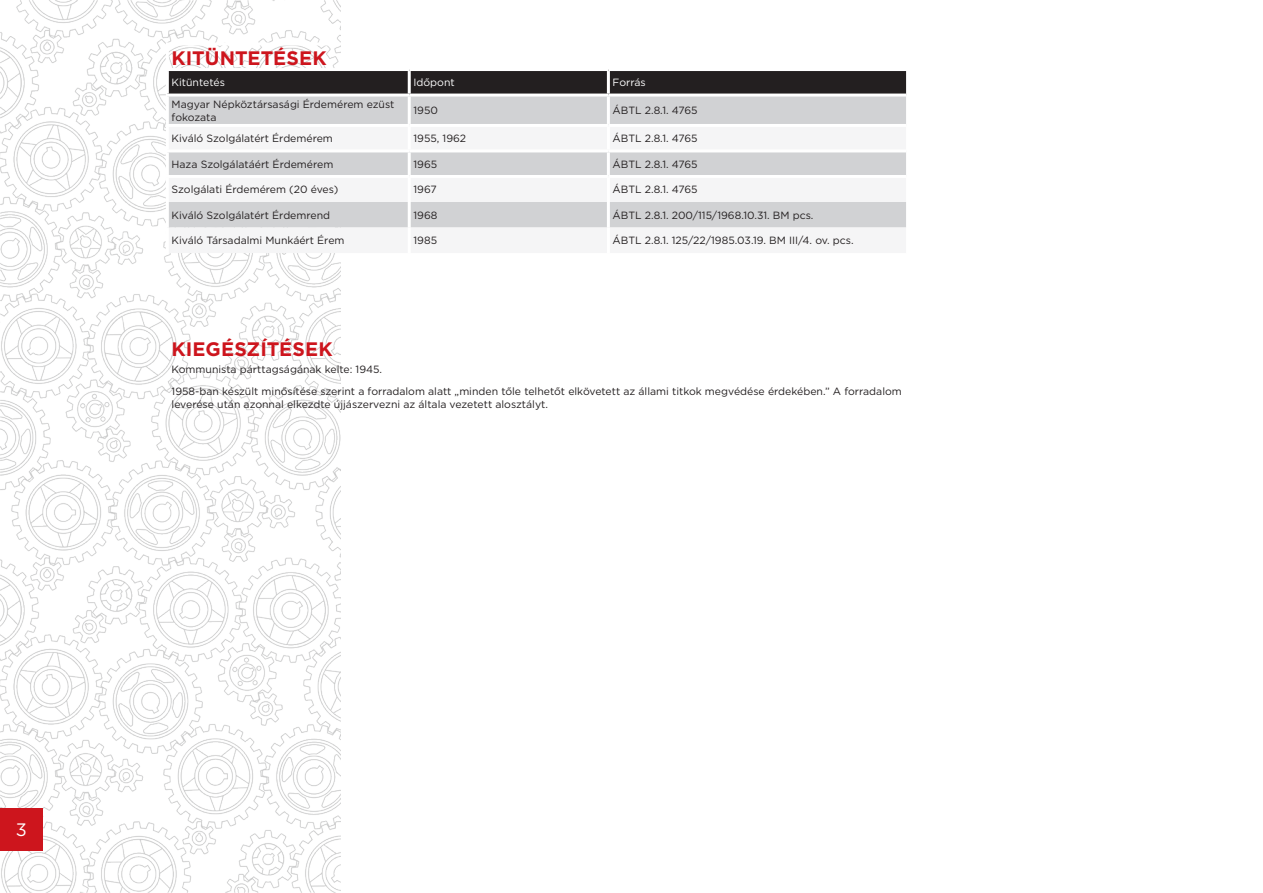
<style>
.page{position:relative;width:1263px;height:893px;background:#fff}
.page>*{position:absolute;margin:0;border:0;box-sizing:border-box;transform-origin:0 0}
.t1{font:700 19.5px "Gotham";letter-spacing:.005em;color:#cd151d}
.t2{font:18px "Gotham";color:#fff}
.t3{font:10.5px/13.5px "Gotham";color:#231f20}
.t4{font:10.5px "Gotham";color:#fff}
</style>
<div class="page">
<img style="left:0;top:0;width:340px;height:893px">
<div style="left:0;top:808px;width:43px;height:42px;background:#cd151d"></div>
<div style="left:169px;top:71px;width:737px;height:23px;background:#231f20"></div>
<div style="left:169px;top:97px;width:737px;height:27px;background:#d1d2d4"></div>
<svg style="left:169px;top:127px;width:737px;height:126px;fill:#f5f5f6"></svg>
<hr style="left:166px;top:43px;width:243px;height:3px;background:#fff">
<hr style="left:166px;top:46px;width:3px;height:22px;background:#fff">
<hr style="left:166px;top:97px;width:3px;height:27px;background:#fff">
<hr style="left:408px;top:97px;width:3px;height:27px;background:#fff">
<hr style="left:607px;top:97px;width:3px;height:27px;background:#fff">
<hr style="left:166px;top:124px;width:243px;height:3px;background:#fff">
<hr style="left:166px;top:127px;width:3px;height:22px;background:#fff">
<hr style="left:408px;top:127px;width:3px;height:22px;background:#fff">
<hr style="left:607px;top:127px;width:3px;height:22px;background:#fff">
<hr style="left:166px;top:149px;width:243px;height:3px;background:#fff">
<hr style="left:166px;top:152px;width:3px;height:23px;background:#fff">
<hr style="left:409px;top:149px;width:199px;height:3px;background:#fff">
<hr style="left:408px;top:152px;width:3px;height:23px;background:#fff">
<hr style="left:608px;top:149px;width:298px;height:3px;background:#fff">
<hr style="left:607px;top:152px;width:3px;height:23px;background:#fff">
<hr style="left:166px;top:175px;width:243px;height:3px;background:#fff">
<hr style="left:166px;top:178px;width:3px;height:24px;background:#fff">
<hr style="left:409px;top:175px;width:199px;height:3px;background:#fff">
<hr style="left:408px;top:178px;width:3px;height:24px;background:#fff">
<hr style="left:608px;top:175px;width:298px;height:3px;background:#fff">
<hr style="left:607px;top:178px;width:3px;height:24px;background:#fff">
<hr style="left:166px;top:202px;width:3px;height:25px;background:#fff">
<hr style="left:408px;top:202px;width:3px;height:25px;background:#fff">
<hr style="left:607px;top:202px;width:3px;height:25px;background:#fff">
<hr style="left:166px;top:227px;width:3px;height:26px;background:#fff">
<hr style="left:408px;top:227px;width:3px;height:26px;background:#fff">
<hr style="left:607px;top:227px;width:3px;height:26px;background:#fff">
<hr style="left:166px;top:68px;width:243px;height:3px;background:#fff">
<hr style="left:166px;top:71px;width:3px;height:23px;background:#fff">
<hr style="left:166px;top:94px;width:243px;height:3px;background:#fff">
<hr style="left:408px;top:71px;width:3px;height:23px;background:#fff">
<hr style="left:607px;top:71px;width:3px;height:23px;background:#fff">
<h1 class="t1" style="left:172px;top:45px;width:157px">KITÜNTETÉSEK</h1>
<p class="t4" style="left:172px;top:76px;width:55px">Kitüntetés</p>
<p class="t4" style="left:413px;top:76px;width:43px">Időpont</p>
<p class="t4" style="left:613px;top:76px;width:35px">Forrás</p>
<p class="t3" style="left:172px;top:97px;width:224px">Magyar Népköztársasági Érdemérem ezüst fokozata</p>
<p class="t3" style="left:413px;top:104px;width:26px">1950</p>
<p class="t3" style="left:613px;top:104px;width:87px">ÁBTL 2.8.1. 4765</p>
<p class="t3" style="left:172px;top:132px;width:163px">Kiváló Szolgálatért Érdemérem</p>
<p class="t3" style="left:413px;top:132px;width:54px">1955, 1962</p>
<p class="t3" style="left:613px;top:132px;width:87px">ÁBTL 2.8.1. 4765</p>
<p class="t3" style="left:172px;top:157px;width:163px">Haza Szolgálatáért Érdemérem</p>
<p class="t3" style="left:413px;top:157px;width:25px">1965</p>
<p class="t3" style="left:613px;top:157px;width:87px">ÁBTL 2.8.1. 4765</p>
<p class="t3" style="left:172px;top:183px;width:168px">Szolgálati Érdemérem (20 éves)</p>
<p class="t3" style="left:413px;top:183px;width:25px">1967</p>
<p class="t3" style="left:613px;top:183px;width:87px">ÁBTL 2.8.1. 4765</p>
<p class="t3" style="left:172px;top:208px;width:160px">Kiváló Szolgálatért Érdemrend</p>
<p class="t3" style="left:413px;top:208px;width:25px">1968</p>
<p class="t3" style="left:613px;top:208px;width:202px">ÁBTL 2.8.1. 200/115/1968.10.31. BM pcs.</p>
<p class="t3" style="left:172px;top:234px;width:174px">Kiváló Társadalmi Munkáért Érem</p>
<p class="t3" style="left:413px;top:234px;width:25px">1985</p>
<p class="t3" style="left:613px;top:234px;width:242px">ÁBTL 2.8.1. 125/22/1985.03.19. BM III/4. ov. pcs.</p>
<h1 class="t1" style="left:172px;top:336px;width:163px">KIEGÉSZÍTÉSEK</h1>
<p class="t3" style="left:172px;top:358px;width:732px;line-height:22px">Kommunista párttagságának kelte: 1945.<br>1958-ban készült minősítése szerint a forradalom alatt „minden tőle telhetőt elkövetett az állami titkok megvédése érdekében.” A forradalom</p>
<p class="t3" style="left:172px;top:398px;width:378px">leverése után azonnal elkezdte újjászervezni az általa vezetett alosztályt.</p>
<h2 class="t2" style="left:16px;top:818px;width:13px">3</h2>
</div>
